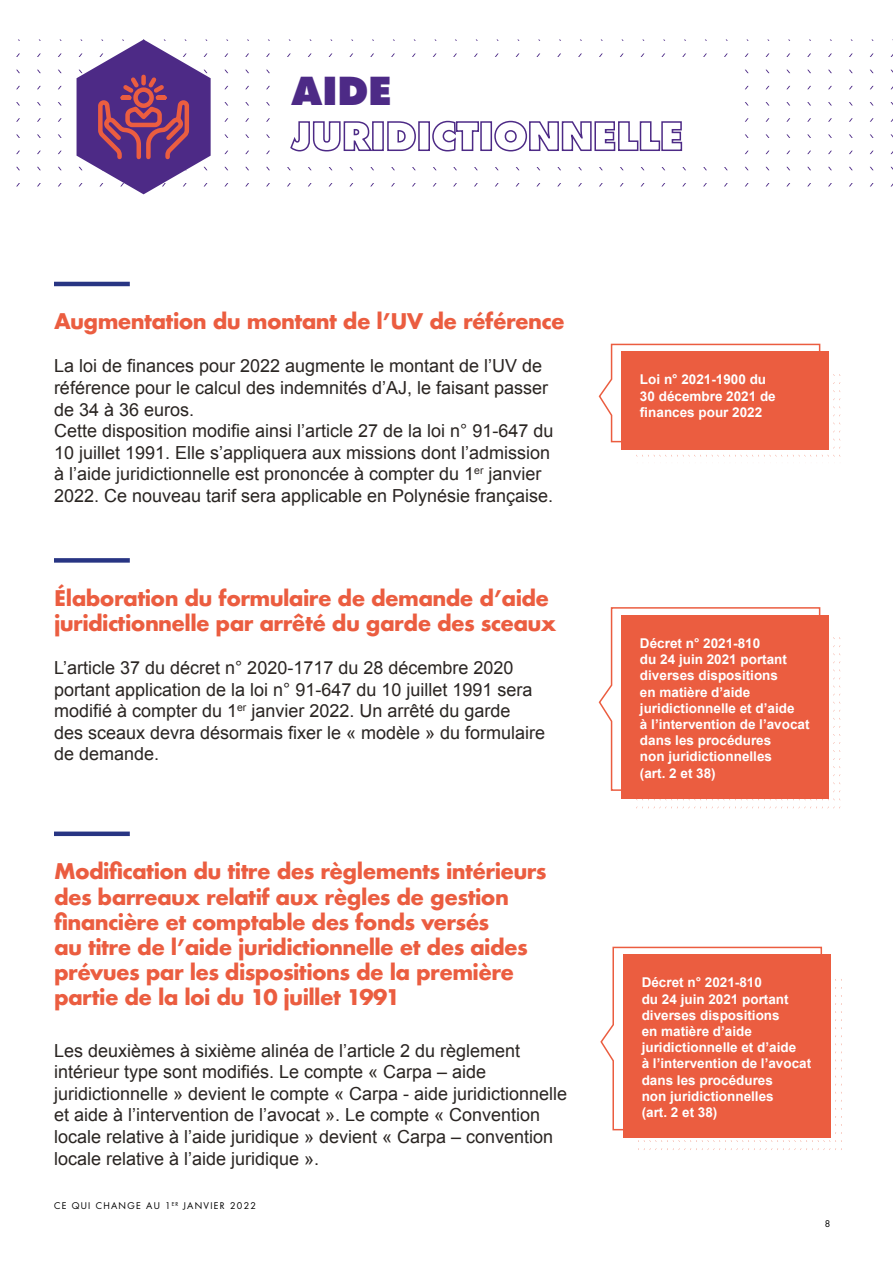
<style>
.page{position:relative;width:893px;height:1263px;background:#fff}
.page>*{position:absolute;margin:0;border:0;box-sizing:border-box;transform-origin:0 0}
.t1{font:800 37.5px/45px "Futura Std";color:#4d2a86}
.t2{font:700 21px/25.2px "Futura";letter-spacing:-.03em;color:#eb5d40}
.t3{font:18px/21.6px "Arial";color:#2a2522}
.t4{font:700 13.5px/16.2px "Arial";color:#fff}
.t5{font:9px "Futura Std";letter-spacing:.14em;color:#000}
</style>
<div class="page">
<div style="left:621px;top:615px;width:208px;height:183px;background:#eb5d40"></div>
<div style="left:621px;top:351px;width:208px;height:99px;background:#eb5d40"></div>
<svg style="left:810px;top:798px;width:13px;height:2px"></svg>
<svg style="left:787px;top:798px;width:18px;height:2px"></svg>
<svg style="left:770px;top:798px;width:12px;height:2px"></svg>
<svg style="left:746px;top:798px;width:19px;height:2px"></svg>
<svg style="left:636px;top:807px;width:65px;height:1px"></svg>
<svg style="left:598px;top:607px;width:223px;height:184px"></svg>
<svg style="left:729px;top:790px;width:13px;height:1px"></svg>
<svg style="left:746px;top:790px;width:19px;height:1px"></svg>
<svg style="left:770px;top:790px;width:12px;height:1px"></svg>
<svg style="left:787px;top:790px;width:18px;height:1px"></svg>
<svg style="left:729px;top:798px;width:13px;height:2px"></svg>
<svg style="left:706px;top:798px;width:18px;height:2px"></svg>
<svg style="left:636px;top:798px;width:65px;height:2px"></svg>
<svg style="left:598px;top:343px;width:223px;height:100px"></svg>
<svg style="left:636px;top:455px;width:71px;height:2px"></svg>
<div style="left:54px;top:558px;width:76px;height:5px;background:#283583"></div>
<hr style="left:54px;top:282px;width:76px;height:4px;background:#283583">
<div style="left:54px;top:831px;width:76px;height:5px;background:#283583"></div>
<div style="left:623px;top:954px;width:208px;height:184px;background:#eb5d40"></div>
<svg style="left:638px;top:1148px;width:65px;height:2px"></svg>
<svg style="left:600px;top:946px;width:223px;height:185px"></svg>
<svg style="left:638px;top:1140px;width:65px;height:2px"></svg>
<svg style="left:77px;top:40px;width:134px;height:154px"></svg>
<h1 class="t1" style="left:292px;top:69px;width:393px">AIDE<br>JURIDICTIONNELLE</h1>
<p class="t2" style="left:54px;top:309px;width:512px">Augmentation du montant de l’UV de référence</p>
<p class="t3" style="left:54px;top:355px;width:501px">La loi de finances pour 2022 augmente le montant de l’UV de référence pour le calcul des indemnités d’AJ, le faisant passer de 34 à 36 euros.<br>Cette disposition modifie ainsi l’article 27 de la loi n° 91-647 du 10 juillet 1991. Elle s’appliquera aux missions dont l’admission à l’aide juridictionnelle est prononcée à compter du 1<sup>er</sup> janvier 2022. Ce nouveau tarif sera applicable en Polynésie française.</p>
<p class="t2" style="left:54px;top:585px;width:504px">Élaboration du formulaire de demande d’aide juridictionnelle par arrêté du garde des sceaux</p>
<p class="t3" style="left:54px;top:657px;width:493px">L’article 37 du décret n° 2020-1717 du 28 décembre 2020 portant application de la loi n° 91-647 du 10 juillet 1991 sera modifié à compter du 1<sup>er</sup> janvier 2022. Un arrêté du garde<br>des sceaux devra désormais fixer le « modèle » du formulaire de demande.</p>
<p class="t2" style="left:54px;top:859px;width:494px">Modification du titre des règlements intérieurs des barreaux relatif aux règles de gestion financière et comptable des fonds versés<br>au titre de l’aide juridictionnelle et des aides prévues par les dispositions de la première partie de la loi du 10 juillet 1991</p>
<p class="t3" style="left:54px;top:1039px;width:515px">Les deuxièmes à sixième alinéa de l’article 2 du règlement intérieur type sont modifiés. Le compte « Carpa – aide juridictionnelle » devient le compte « Carpa - aide juridictionnelle et aide à l’intervention de l’avocat ». Le compte « Convention locale relative à l’aide juridique » devient « Carpa – convention locale relative à l’aide juridique ».</p>
<p class="t5" style="left:54px;top:1200px;width:203px">CE QUI CHANGE AU 1<sup>ER</sup> JANVIER 2022</p>
<p class="t4" style="left:640px;top:372px;width:137px">Loi n° 2021-1900 du<br>30 décembre 2021 de finances pour 2022</p>
<p class="t4" style="left:640px;top:635px;width:171px">Décret n° 2021-810<br>du 24 juin 2021 portant diverses dispositions<br>en matière d’aide juridictionnelle et d’aide<br>à l’intervention de l’avocat dans les procédures<br>non juridictionnelles<br>(art. 2 et 38)</p>
<p class="t4" style="left:642px;top:975px;width:171px">Décret n° 2021-810<br>du 24 juin 2021 portant diverses dispositions<br>en matière d’aide juridictionnelle et d’aide<br>à l’intervention de l’avocat dans les procédures<br>non juridictionnelles<br>(art. 2 et 38)</p>
<p class="t5" style="left:825px;top:1218px;width:7px">8</p>
</div>
